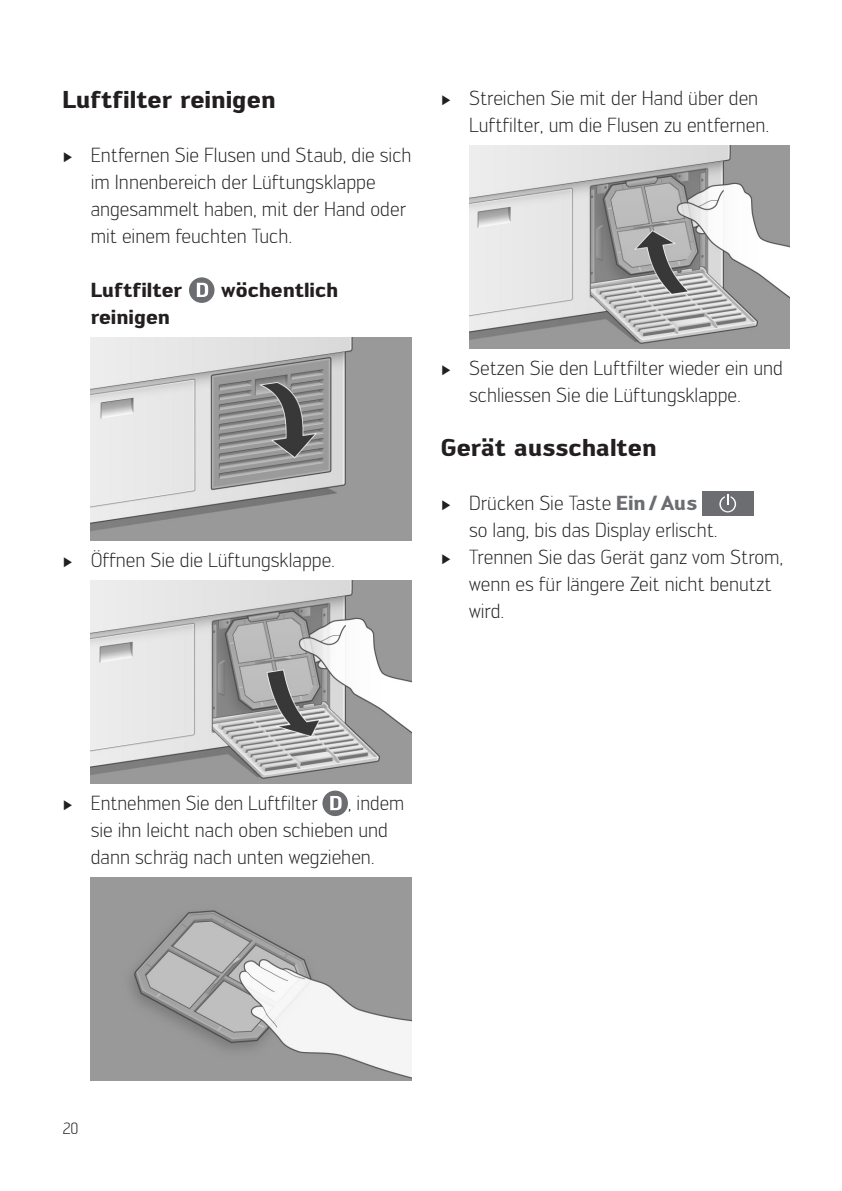
<style>
.page{position:relative;width:842px;height:1191px;background:#fff}
.page>*{position:absolute;margin:0;border:0;box-sizing:border-box;transform-origin:0 0}
.t1{font:700 24px "Engel";color:#231f20}
.t2{font:300 20px/27px "Engel";color:#231f20}
.t3{font:700 20px "Engel";color:#231f20}
.t4{font:300 16px "Engel";color:#231f20}
.s1{font-family:"Century";font-weight:400;font-size:14px}
.s2{font-weight:700;color:#6c6d70}
</style>
<div class="page">
<div style="left:189px;top:277px;width:25px;height:26px;background:#6c6d70;border-radius:50%"></div>
<svg style="left:197px;top:283px;width:11px;height:14px"></svg>
<img style="left:91px;top:337px;width:320px;height:203px">
<img style="left:91px;top:580px;width:320px;height:203px">
<div style="left:322px;top:790px;width:26px;height:26px;background:#6c6d70;border-radius:50%"></div>
<svg style="left:330px;top:796px;width:12px;height:14px"></svg>
<img style="left:91px;top:877px;width:320px;height:203px">
<img style="left:469px;top:145px;width:320px;height:203px">
<div style="left:702px;top:491px;width:51px;height:25px;background:#6c6d70"></div>
<svg style="left:719px;top:494px;width:17px;height:18px"></svg>
<p class="t1" style="left:62px;top:85px;width:215px">Luftfilter reinigen</p>
<p class="t2" style="left:91px;top:141px;width:322px;text-indent:-28px"><span class="s1">►</span> Entfernen Sie Flusen und Staub, die sich im Innenbereich der Lüftungsklappe angesammelt haben, mit der Hand oder mit einem feuchten Tuch.</p>
<p class="t3" style="left:91px;top:278px;width:93px">Luftfilter</p>
<p class="t3" style="left:221px;top:278px;width:118px">wöchentlich</p>
<p class="t3" style="left:91px;top:305px;width:81px">reinigen</p>
<p class="t2" style="left:62px;top:546px;width:274px"><span class="s1">►</span> Öffnen Sie die Lüftungsklappe.</p>
<p class="t2" style="left:469px;top:84px;width:302px;text-indent:-28px"><span class="s1">►</span> Streichen Sie mit der Hand über den<br>Luftfilter, um die Flusen zu entfernen.</p>
<p class="t2" style="left:469px;top:354px;width:315px;text-indent:-28px"><span class="s1">►</span> Setzen Sie den Luftfilter wieder ein und schliessen Sie die Lüftungsklappe.</p>
<p class="t1" style="left:441px;top:433px;width:217px">Gerät ausschalten</p>
<p class="t2" style="left:441px;top:489px;width:258px"><span class="s1">►</span> Drücken Sie Taste <span class="s2">Ein/Aus</span></p>
<p class="t2" style="left:469px;top:516px;width:250px">so lang, bis das Display erlischt.</p>
<p class="t2" style="left:441px;top:543px;width:344px"><span class="s1">►</span> Trennen Sie das Gerät ganz vom Strom,</p>
<p class="t2" style="left:469px;top:570px;width:304px">wenn es für längere Zeit nicht benutzt</p>
<p class="t2" style="left:469px;top:597px;width:37px">wird.</p>
<p class="t2" style="left:62px;top:789px;width:257px"><span class="s1">►</span> Entnehmen Sie den Luftfilter</p>
<p class="t2" style="left:91px;top:789px;width:315px;text-indent:257px">, indem sie ihn leicht nach oben schieben und dann schräg nach unten wegziehen.</p>
<p class="t4" style="left:62px;top:1119px;width:18px">20</p>
</div>
